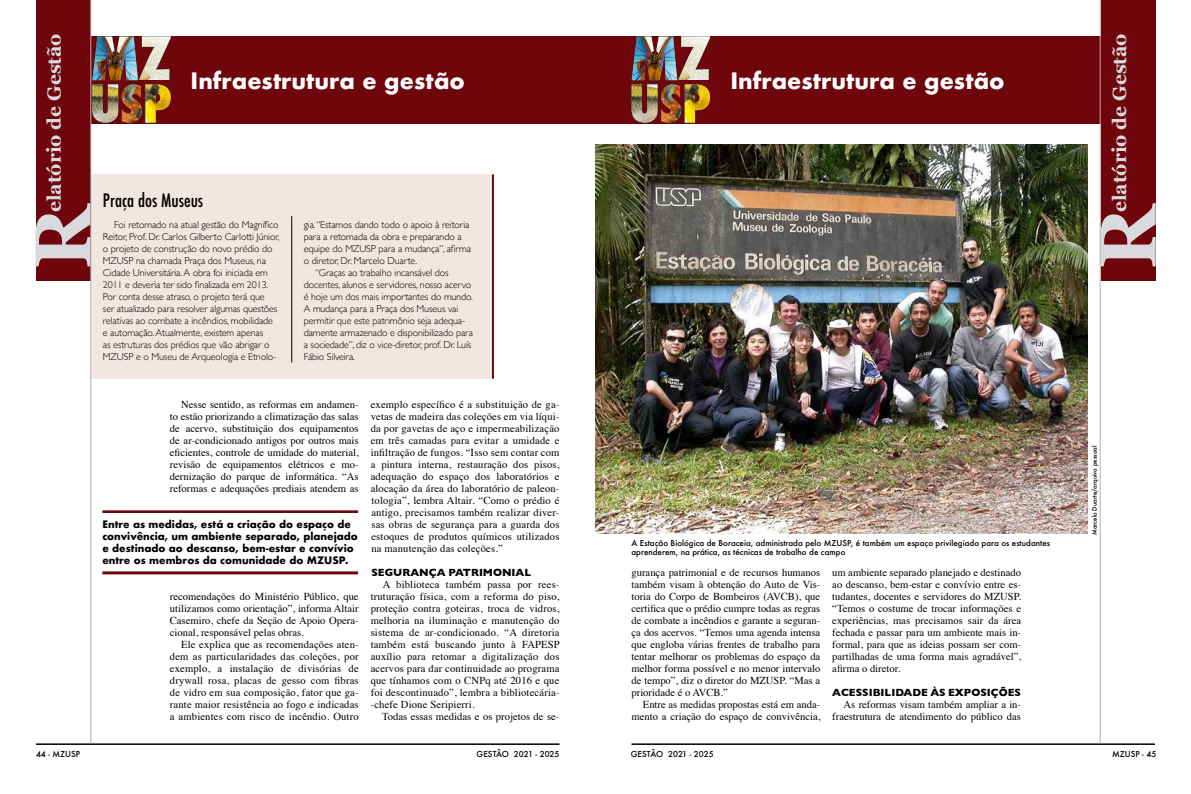
<style>
.page{position:relative;width:1191px;height:794px;background:#fff}
.page>*{position:absolute;margin:0;border:0;box-sizing:border-box;transform-origin:0 0}
.t1{font:700 79.4px "Georgia";color:#d8dade}
.t2{font:700 22px "Futura";color:#fff}
.t3{font:700 19.2px "Georgia";color:#d8dade}
.t4{font:500 condensed 18px "Futura";color:#000}
.t5{font:10.6px/12px "Times";color:#000;text-align:justify}
.t6{font:700 10.6px "Gill Sans";color:#000}
.t7{font:300 10px/12px "Gill Sans";letter-spacing:-.01em;color:#000}
.t8{font:700 10px/12px "Futura";color:#000}
.t9{font:500 8px/9.6px "Futura";color:#000}
.t10{font:500 6px "Futura";color:#000}
</style>
<div class="page">
<hr style="left:36px;top:743px;width:523px;height:2px;background:#000">
<hr style="left:631px;top:743px;width:524px;height:2px;background:#000">
<img style="left:595px;top:144px;width:492px;height:389px">
<div style="left:91px;top:174px;width:401px;height:205px;background:#f2e6e1"></div>
<div style="left:90px;top:36px;width:1017px;height:87px;background:#6f060b"></div>
<hr style="left:492px;top:174px;width:2px;height:205px;background:#6f060b">
<hr style="left:291px;top:216px;width:1px;height:146px;background:#000">
<div style="left:36px;top:0;width:55px;height:280px;background:#6f060b"></div>
<div style="left:1100px;top:0;width:55px;height:280px;background:#6f060b"></div>
<hr style="left:102px;top:510px;width:256px;height:3px;background:#6f060b">
<hr style="left:102px;top:571px;width:256px;height:3px;background:#6f060b">
<img style="left:92px;top:36px;width:79px;height:87px">
<img style="left:631px;top:36px;width:79px;height:87px">
<hr style="left:1100px;top:0;width:1px;height:743px;background:#b0afb5">
<hr style="left:91px;top:0;width:1px;height:743px;background:#b0afb5">
<h3 class="t3" style="left:40px;top:212px;width:180px;rotate:-90deg">elatório de Gestão</h3>
<h3 class="t3" style="left:1105px;top:212px;width:180px;rotate:-90deg">elatório de Gestão</h3>
<h2 class="t2" style="left:190px;top:65px;width:276px">Infraestrutura e gestão</h2>
<h2 class="t2" style="left:730px;top:65px;width:276px">Infraestrutura e gestão</h2>
<h3 class="t4" style="left:103px;top:189px;width:102px">Praça dos Museus</h3>
<h1 class="t1" style="left:3px;top:269px;width:67px;rotate:-90deg">R</h1>
<h1 class="t1" style="left:1068px;top:269px;width:67px;rotate:-90deg">R</h1>
<p class="t7" style="left:103px;top:218px;width:178px;text-indent:11px">Foi retomado na atual gestão do Magnífico Reitor, Prof. Dr. Carlos Gilberto Carlotti Júnior, o projeto de construção do novo prédio do MZUSP na chamada Praça dos Museus, na Cidade Universitária. A obra foi iniciada em 2011 e deveria ter sido finalizada em 2013.<br>Por conta desse atraso, o projeto terá que<br>ser atualizado para resolver algumas questões relativas ao combate a incêndios, mobilidade e automação. Atualmente, existem apenas<br>as estruturas dos prédios que vão abrigar o MZUSP e o Museu de Arqueologia e Etnolo-</p>
<p class="t7" style="left:304px;top:218px;width:167px">gia. “Estamos dando todo o apoio à reitoria</p>
<p class="t7" style="left:304px;top:230px;width:159px">para a retomada da obra e preparando a</p>
<p class="t7" style="left:304px;top:242px;width:169px">equipe do MZUSP para a mudança”, afirma</p>
<p class="t7" style="left:304px;top:254px;width:115px">o diretor, Dr. Marcelo Duarte.</p>
<p class="t7" style="left:315px;top:266px;width:135px">“Graças ao trabalho incansável dos</p>
<p class="t7" style="left:304px;top:278px;width:169px">docentes, alunos e servidores, nosso acervo</p>
<p class="t7" style="left:304px;top:290px;width:171px">é hoje um dos mais importantes do mundo.</p>
<p class="t7" style="left:304px;top:302px;width:156px">A mudança para a Praça dos Museus vai</p>
<p class="t7" style="left:304px;top:314px;width:163px">permitir que este patrimônio seja adequa-</p>
<p class="t7" style="left:304px;top:326px;width:171px">damente armazenado e disponibilizado para</p>
<p class="t7" style="left:304px;top:338px;width:169px">a sociedade”, diz o vice-diretor, prof. Dr. Luís</p>
<p class="t7" style="left:304px;top:350px;width:53px">Fábio Silveira.</p>
<p class="t5" style="left:170px;top:398px;width:190px;text-indent:11px">Nesse sentido, as reformas em andamen&shy;to estão priorizando a climatização das salas de acervo, substituição dos equipamentos de ar-condicionado antigos por outros mais eficientes, controle de umidade do material, revisão de equipamentos elétricos e mo&shy;dernização do parque de informática. “As reformas e adequações prediais atendem as</p>
<p class="t8" style="left:102px;top:518px;width:257px">Entre as medidas, está a criação do espaço de convivência, um ambiente separado, planejado e destinado ao descanso, bem-estar e convívio entre os membros da comunidade do MZUSP.</p>
<p class="t5" style="left:170px;top:590px;width:190px">recomendações do Ministério Público, que utilizamos como orientação”, informa Altair Casemiro, chefe da Seção de Apoio Opera&shy;cional, responsável pelas obras.</p>
<p class="t5" style="left:170px;top:638px;width:190px;text-indent:11px">Ele explica que as recomendações aten&shy;dem as particularidades das coleções, por exemplo, a instalação de divisórias de drywall rosa, placas de gesso com fibras de vidro em sua composição, fator que ga&shy;rante maior resistência ao fogo e indicadas a ambientes com risco de incêndio. Outro</p>
<p class="t5" style="left:371px;top:398px;width:190px">exemplo específico é a substituição de ga&shy;vetas de madeira das coleções em via líqui&shy;da por gavetas de aço e impermeabilização em três camadas para evitar a umidade e infiltração de fungos. “Isso sem contar com a pintura interna, restauração dos pisos, adequação do espaço dos laboratórios e alocação da área do laboratório de paleon&shy;tologia”, lembra Altair. “Como o prédio é antigo, precisamos também realizar diver&shy;sas obras de segurança para a guarda dos estoques de produtos químicos utilizados na manutenção das coleções.”</p>
<p class="t6" style="left:371px;top:564px;width:161px">SEGURANÇA PATRIMONIAL</p>
<p class="t5" style="left:371px;top:578px;width:191px;text-indent:12px">A biblioteca também passa por rees&shy;truturação física, com a reforma do piso, proteção contra goteiras, troca de vidros, melhoria na iluminação e manutenção do sistema de ar-condicionado. “A diretoria também está buscando junto à FAPESP auxílio para retomar a digitalização dos acervos para dar continuidade ao programa que tínhamos com o CNPq até 2016 e que foi descontinuado”, lembra a bibliotecária--chefe Dione Seripierri.</p>
<p class="t5" style="left:382px;top:710px;width:179px">Todas essas medidas e os projetos de se-</p>
<p class="t9" style="left:631px;top:538px;width:420px">A Estação Biológica de Boraceia, administrada pelo MZUSP, é também um espaço privilegiado para os estudantes aprenderem, na prática, as técnicas de trabalho de campo</p>
<p class="t5" style="left:631px;top:566px;width:190px">gurança patrimonial e de recursos humanos também visam à obtenção do Auto de Vis&shy;toria do Corpo de Bombeiros (AVCB), que certifica que o prédio cumpre todas as regras de combate a incêndios e garante a seguran&shy;ça dos acervos. “Temos uma agenda intensa que engloba várias frentes de trabalho para tentar melhorar os problemas do espaço da melhor forma possível e no menor intervalo de tempo”, diz o diretor do MZUSP. “Mas a prioridade é o AVCB.”</p>
<p class="t5" style="left:631px;top:698px;width:190px;text-align:right">Entre as medidas propostas está em anda&shy;mento a criação do espaço de convivência,</p>
<p class="t5" style="left:832px;top:566px;width:190px">um ambiente separado planejado e destinado ao descanso, bem-estar e convívio entre es&shy;tudantes, docentes e servidores do MZUSP. “Temos o costume de trocar informações e experiências, mas precisamos sair da área fechada e passar para um ambiente mais in&shy;formal, para que as ideias possam ser com&shy;partilhadas de uma forma mais agradável”, afirma o diretor.</p>
<p class="t6" style="left:832px;top:684px;width:190px">ACESSIBILIDADE ÀS EXPOSIÇÕES</p>
<p class="t5" style="left:832px;top:698px;width:190px;text-align:right">As reformas visam também ampliar a in&shy;fraestrutura de atendimento do público das</p>
<p class="t10" style="left:1090px;top:535px;width:91px;rotate:-90deg">Marcelo Duarte/arquivo pessoal</p>
<p class="t9" style="left:36px;top:749px;width:46px">44 - MZUSP</p>
<p class="t9" style="left:476px;top:749px;width:84px">GESTÃO 2021 - 2025</p>
<p class="t9" style="left:631px;top:749px;width:84px">GESTÃO 2021 - 2025</p>
<p class="t9" style="left:1112px;top:749px;width:46px">MZUSP - 45</p>
</div>
